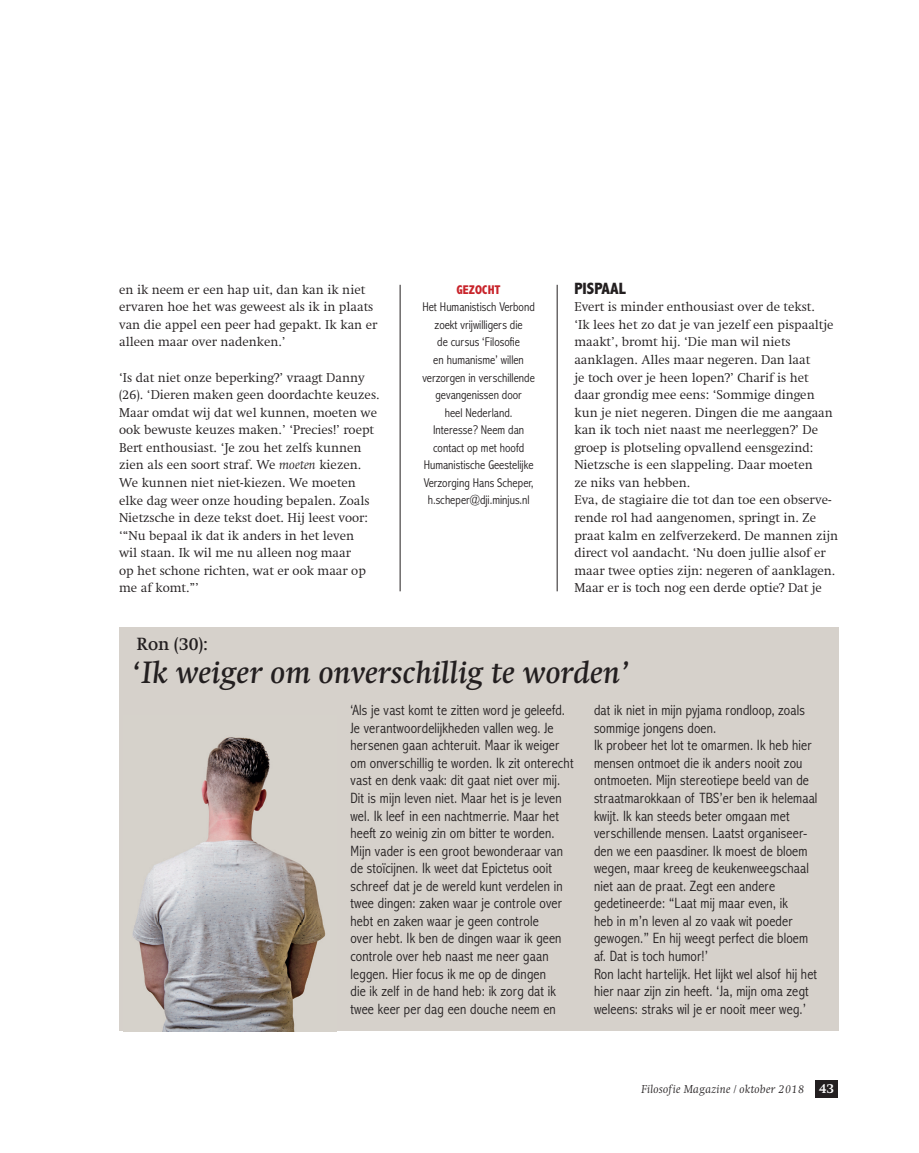
<style>
.page{position:relative;width:919px;height:1153px;background:#fff}
.page>*{position:absolute;margin:0;border:0;box-sizing:border-box;transform-origin:0 0}
.t1{font:italic 500 31.5px "Swift LT Std";color:#231f20}
.t2{font:500 18px "Swift LT Std";color:#231f20}
.t3{font:800 condensed 16.5px "Abadi MT Std";color:#231f20}
.t4{font:300 condensed 15px/17.5px "Abadi MT Std";letter-spacing:.01em;color:#231f20}
.t5{font:300 13.05px/17.5px "Swift LT Std";color:#231f20}
.t6{font:300 condensed 12.75px/17.5px "Abadi MT Std";color:#231f20;text-align:center}
.t7{font:800 condensed 12.75px "Abadi MT Std";color:#c8242b}
.t8{font:italic 300 11.7px "Swift LT Std";letter-spacing:.02em;color:#231f20}
.s1{font-style:italic}
.s2{font-weight:700;font-style:normal;font-size:13.5px;color:#fff}
</style>
<div class="page">
<div style="left:119px;top:627px;width:719px;height:404px;background:#d6d1cb"></div>
<img style="left:133px;top:737px;width:193px;height:294px">
<div style="left:815px;top:1080px;width:23px;height:17px;background:#231f20"></div>
<hr style="left:400px;top:285px;width:1px;height:306px;background:#231f20">
<hr style="left:557px;top:285px;width:1px;height:306px;background:#231f20">
<p class="t5" style="left:119px;top:281px;width:260px">en ik neem er een hap uit, dan kan ik niet ervaren hoe het was geweest als ik in plaats van die appel een peer had gepakt. Ik kan er alleen maar over nadenken.’</p>
<p class="t5" style="left:119px;top:368px;width:262px">‘Is dat niet onze beperking?’ vraagt Danny (26). ‘Dieren maken geen doordachte keuzes.<br>Maar omdat wij dat wel kunnen, moeten we ook bewuste keuzes maken.’ ‘Precies!’ roept Bert enthousiast. ‘Je zou het zelfs kunnen zien als een soort straf. We <span class="s1">moeten</span> kiezen.<br>We kunnen niet niet-kiezen. We moeten elke dag weer onze houding bepalen. Zoals Nietzsche in deze tekst doet. Hij leest voor: ‘“Nu bepaal ik dat ik anders in het leven<br>wil staan. Ik wil me nu alleen nog maar<br>op het schone richten, wat er ook maar op me af komt.”’</p>
<p class="t7" style="left:456px;top:282px;width:46px">GEZOCHT</p>
<p class="t6" style="left:422px;top:298px;width:114px">Het Humanistisch Verbond zoekt vrijwilligers die<br>de cursus ‘Filosofie<br>en humanisme’ willen verzorgen in verschillende gevangenissen door<br>heel Nederland.<br>Interesse? Neem dan contact op met hoofd<br>Humanistische Geestelijke<br>Verzorging Hans Scheper, h.scheper@dji.minjus.nl</p>
<p class="t3" style="left:574px;top:279px;width:53px">PISPAAL</p>
<p class="t5" style="left:574px;top:298px;width:265px">Evert is minder enthousiast over de tekst.<br>‘Ik lees het zo dat je van jezelf een pispaaltje maakt’, bromt hij. ‘Die man wil niets aanklagen. Alles maar negeren. Dan laat<br>je toch over je heen lopen?’ Charif is het<br>daar grondig mee eens: ‘Sommige dingen kun je niet negeren. Dingen die me aangaan kan ik toch niet naast me neerleggen?’ De groep is plotseling opvallend eensgezind:<br>Nietzsche is een slappeling. Daar moeten<br>ze niks van hebben.<br>Eva, de stagiaire die tot dan toe een observe&shy;rende rol had aangenomen, springt in. Ze praat kalm en zelfverzekerd. De mannen zijn direct vol aandacht. ‘Nu doen jullie alsof er maar twee opties zijn: negeren of aanklagen.<br>Maar er is toch nog een derde optie? Dat je</p>
<p class="t2" style="left:137px;top:634px;width:73px">Ron (30):</p>
<h1 class="t1" style="left:132px;top:654px;width:500px">‘Ik weiger om onverschillig te worden’</h1>
<p class="t4" style="left:350px;top:701px;width:225px">‘Als je vast komt te zitten word je geleefd.<br>Je verantwoordelijkheden vallen weg. Je hersenen gaan achteruit. Maar ik weiger om onverschillig te worden. Ik zit onterecht vast en denk vaak: dit gaat niet over mij.<br>Dit is mijn leven niet. Maar het is je leven wel. Ik leef in een nachtmerrie. Maar het heeft zo weinig zin om bitter te worden.<br>Mijn vader is een groot bewonderaar van de stoïcijnen. Ik weet dat Epictetus ooit schreef dat je de wereld kunt verdelen in twee dingen: zaken waar je controle over hebt en zaken waar je geen controle<br>over hebt. Ik ben de dingen waar ik geen controle over heb naast me neer gaan leggen. Hier focus ik me op de dingen<br>die ik zelf in de hand heb: ik zorg dat ik twee keer per dag een douche neem en</p>
<p class="t4" style="left:594px;top:701px;width:225px">dat ik niet in mijn pyjama rondloop, zoals sommige jongens doen.<br>Ik probeer het lot te omarmen. Ik heb hier mensen ontmoet die ik anders nooit zou ontmoeten. Mijn stereotiepe beeld van de straatmarokkaan of TBS’er ben ik helemaal kwijt. Ik kan steeds beter omgaan met verschillende mensen. Laatst organiseer&shy;den we een paasdiner. Ik moest de bloem wegen, maar kreeg de keukenweegschaal niet aan de praat. Zegt een andere gedetineerde: “Laat mij maar even, ik<br>heb in m’n leven al zo vaak wit poeder gewogen.” En hij weegt perfect die bloem af. Dat is toch humor!’<br>Ron lacht hartelijk. Het lijkt wel alsof hij het hier naar zijn zin heeft. ‘Ja, mijn oma zegt weleens: straks wil je er nooit meer weg.’</p>
<p class="t8" style="left:641px;top:1082px;width:194px">Filosofie Magazine / oktober 2018 <span class="s2">43</span></p>
</div>
